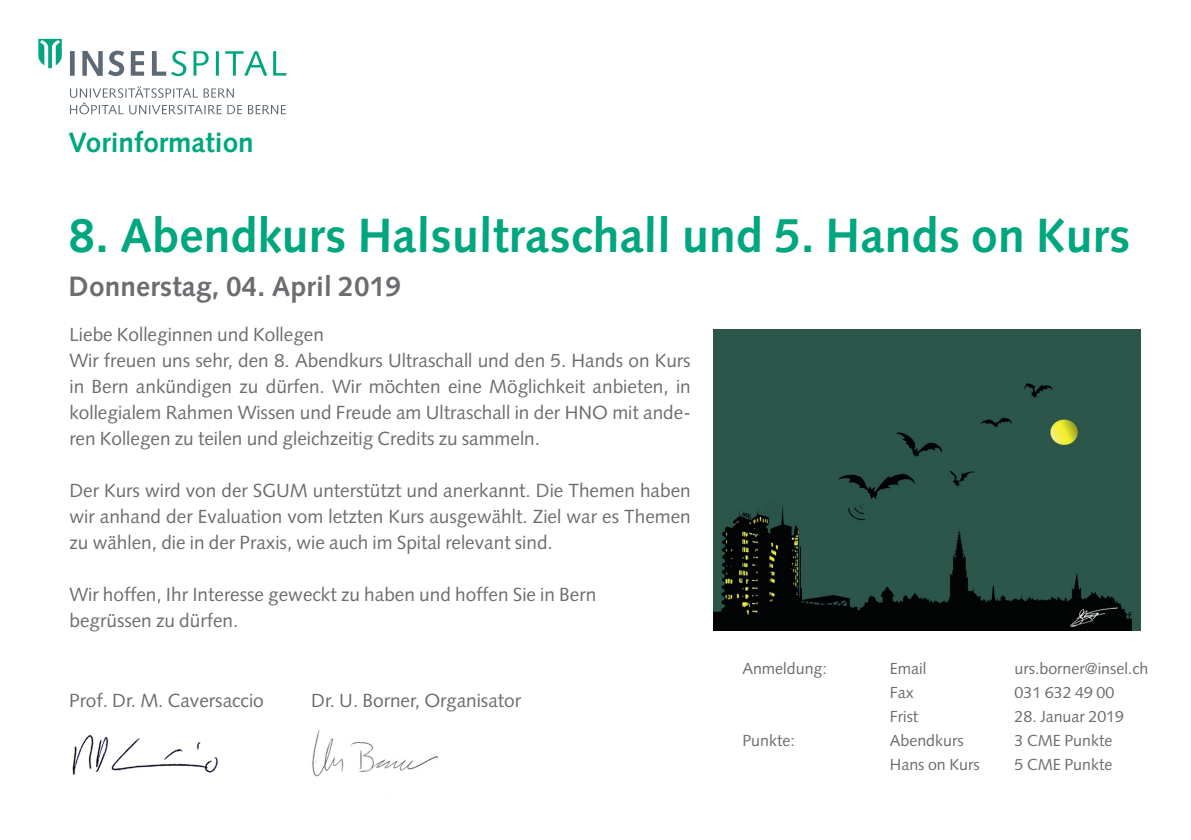
<style>
.page{position:relative;width:1191px;height:840px;background:#fff}
.page>*{position:absolute;margin:0;border:0;box-sizing:border-box;transform-origin:0 0}
.t1{font:700 48px "Syntax";letter-spacing:.005em;color:#00a77e}
.t2{font:700 28px "Syntax";letter-spacing:.005em;color:#6c6d70}
.t3{font:700 28px "Syntax";color:#00a77e}
.t4{font:19px/26px "Syntax";color:#6c6d70}
.t5{font:16px "Syntax";color:#6c6d70}
</style>
<div class="page">
<img style="left:713px;top:329px;width:427px;height:301px">
<svg style="left:38px;top:39px;width:24px;height:29px"></svg>
<svg style="left:70px;top:86px;width:216px;height:28px"></svg>
<svg style="left:193px;top:51px;width:93px;height:25px"></svg>
<svg style="left:131px;top:51px;width:13px;height:25px"></svg>
<svg style="left:82px;top:51px;width:42px;height:25px"></svg>
<div style="left:70px;top:51px;width:5px;height:25px;background:#5d6a75"></div>
<svg style="left:152px;top:51px;width:34px;height:25px"></svg>
<img style="left:1067px;top:604px;width:52px;height:23px">
<img style="left:72px;top:734px;width:146px;height:41px">
<img style="left:312px;top:730px;width:126px;height:47px">
<h2 class="t3" style="left:69px;top:126px;width:187px">Vorinformation</h2>
<h1 class="t1" style="left:69px;top:207px;width:1063px">8. Abendkurs Halsultraschall und 5. Hands on Kurs</h1>
<h2 class="t2" style="left:69px;top:270px;width:334px">Donnerstag, 04. April 2019</h2>
<p class="t4" style="left:69px;top:321px;width:623px">Liebe Kolleginnen und Kollegen<br>Wir freuen uns sehr, den 8. Abendkurs Ultraschall und den 5. Hands on Kurs in Bern ankündigen zu dürfen. Wir möchten eine Möglichkeit anbieten, in kollegialem Rahmen Wissen und Freude am Ultraschall in der HNO mit ande&shy;ren Kollegen zu teilen und gleichzeitig Credits zu sammeln.</p>
<p class="t4" style="left:69px;top:477px;width:623px;text-align:justify">Der Kurs wird von der SGUM unterstützt und anerkannt. Die Themen haben wir anhand der Evaluation vom letzten Kurs ausgewählt. Ziel war es Themen zu wählen, die in der Praxis, wie auch im Spital relevant sind.</p>
<p class="t4" style="left:69px;top:581px;width:528px">Wir hoffen, Ihr Interesse geweckt zu haben und hoffen Sie in Bern begrüssen zu dürfen.</p>
<p class="t4" style="left:69px;top:687px;width:196px">Prof. Dr. M. Caversaccio</p>
<p class="t4" style="left:311px;top:687px;width:211px">Dr. U. Borner, Organisator</p>
<p class="t5" style="left:742px;top:659px;width:86px">Anmeldung:</p>
<p class="t5" style="left:890px;top:659px;width:38px">Email</p>
<p class="t5" style="left:1014px;top:659px;width:135px">urs.borner@insel.ch</p>
<p class="t5" style="left:890px;top:683px;width:25px">Fax</p>
<p class="t5" style="left:1014px;top:683px;width:101px">031 632 49 00</p>
<p class="t5" style="left:890px;top:707px;width:30px">Frist</p>
<p class="t5" style="left:1014px;top:707px;width:111px">28. Januar 2019</p>
<p class="t5" style="left:742px;top:731px;width:54px">Punkte:</p>
<p class="t5" style="left:890px;top:731px;width:75px">Abendkurs</p>
<p class="t5" style="left:1014px;top:731px;width:99px">3 CME Punkte</p>
<p class="t5" style="left:890px;top:755px;width:91px">Hans on Kurs</p>
<p class="t5" style="left:1014px;top:755px;width:99px">5 CME Punkte</p>
</div>
